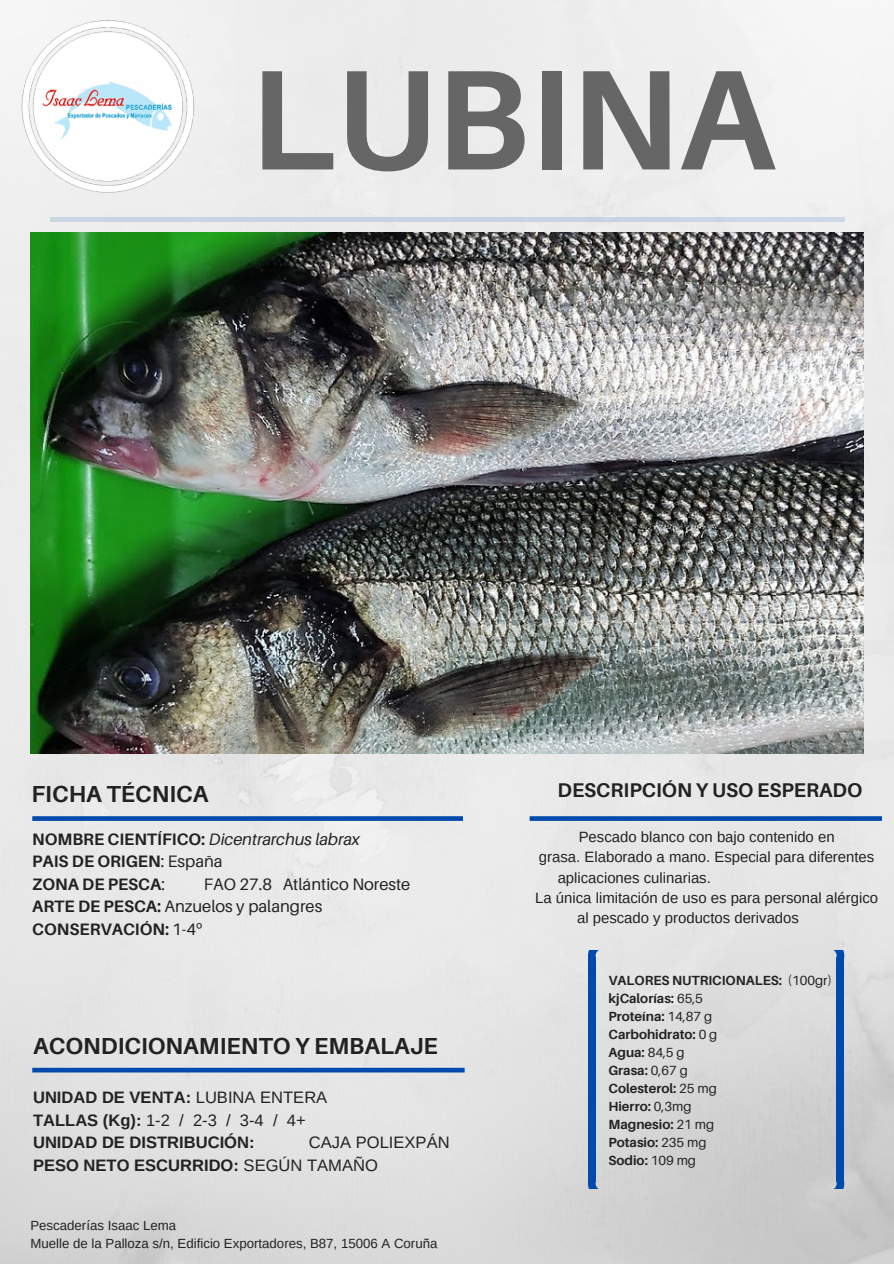
<style>
.page{position:relative;width:894px;height:1264px;background:#fff}
.page>*{position:absolute;margin:0;border:0;box-sizing:border-box;transform-origin:0 0}
.t1{font:700 142.2px "Aileron";color:#666}
.t2{font:700 23.25px "Aileron";color:#222}
.t3{font:700 19.8px "Aileron";color:#222}
.t4{font:700 16.5px "Arimo";color:#222}
.t5{font:16.5px "Aileron";color:#222}
.t6{font:700 16.5px "Aileron";color:#222}
.t7{font:16.5px "Arimo";color:#222}
.t8{font:italic 16.5px "Aileron";color:#222}
.t9{font:14.85px/20.2px "Arimo";color:#222}
.t10{font:700 13.2px "Aileron";color:#222}
.t11{font:13.2px "Arimo";color:#222}
.s1{font-weight:700;font-style:normal}
.s2{font-weight:400}
.s3{font-weight:700}
.s4{font-family:"Noto Sans";font-weight:400}
</style>
<div class="page">
<img style="left:0;top:0;width:893px;height:1263px">
<hr style="left:50px;top:218px;width:794px;height:3px;background:#004aad">
<svg style="left:32px;top:816px;width:431px;height:4px;background:#0c52b0"></svg>
<svg style="left:32px;top:1067px;width:432px;height:5px;background:#2462b5"></svg>
<svg style="left:529px;top:816px;width:352px;height:4px"></svg>
<img style="left:31px;top:232px;width:832px;height:521px">
<svg style="left:827px;top:950px;width:16px;height:7px"></svg>
<svg style="left:588px;top:950px;width:16px;height:7px"></svg>
<div style="left:836px;top:957px;width:7px;height:224px;background:#004aad"></div>
<svg style="left:827px;top:1181px;width:16px;height:7px"></svg>
<div style="left:588px;top:957px;width:7px;height:224px;background:#004aad"></div>
<svg style="left:588px;top:1181px;width:16px;height:7px"></svg>
<img style="left:18px;top:13px;width:178px;height:185px">
<p class="t1" style="left:250px;top:31px;width:526px">LUBINA</p>
<p class="t2" style="left:32px;top:779px;width:178px">FICHA TÉCNICA</p>
<p class="t3" style="left:557px;top:778px;width:306px">DESCRIPCIÓN Y USO ESPERADO</p>
<p class="t8" style="left:32px;top:828px;width:329px"><span class="s1">NOMBRE CIENTÍFICO:</span> Dicentrarchus labrax</p>
<p class="t6" style="left:32px;top:851px;width:192px">PAIS DE ORIGEN<span class="s2">: España</span></p>
<p class="t6" style="left:32px;top:873px;width:134px">ZONA DE PESCA<span class="s2">:</span></p>
<p class="t5" style="left:204px;top:873px;width:208px">FAO 27.8 Atlántico Noreste</p>
<p class="t5" style="left:32px;top:896px;width:291px"><span class="s3">ARTE DE PESCA:</span> Anzuelos y palangres</p>
<p class="t6" style="left:32px;top:918px;width:171px">CONSERVACIÓN: <span class="s2">1-4</span><span class="s4">º</span></p>
<p class="t2" style="left:33px;top:1031px;width:406px">ACONDICIONAMIENTO Y EMBALAJE</p>
<p class="t4" style="left:33px;top:1088px;width:296px">UNIDAD DE VENTA: <span class="s2">LUBINA ENTERA</span></p>
<p class="t7" style="left:33px;top:1110px;width:274px"><span class="s3">TALLAS (Kg):</span> 1-2 / 2-3 / 3-4 / 4+</p>
<p class="t4" style="left:33px;top:1133px;width:223px">UNIDAD DE DISTRIBUCIÓN:</p>
<p class="t7" style="left:309px;top:1133px;width:142px">CAJA POLIEXPÁN</p>
<p class="t4" style="left:33px;top:1155px;width:346px">PESO NETO ESCURRIDO: <span class="s2">SEGÚN TAMAÑO</span></p>
<p class="t11" style="left:30px;top:1218px;width:147px">Pescaderías Isaac Lema</p>
<p class="t11" style="left:30px;top:1236px;width:408px">Muelle de la Palloza s/n, Edificio Exportadores, B87, 15006 A Coruña</p>
<p class="t9" style="left:578px;top:826px;width:257px">Pescado blanco con bajo contenido en</p>
<p class="t9" style="left:539px;top:847px;width:337px">grasa. Elaborado a mano. Especial para diferentes</p>
<p class="t9" style="left:557px;top:867px;width:155px">aplicaciones culinarias.</p>
<p class="t9" style="left:577px;top:887px;width:302px;text-indent:-42px">La única limitación de uso es para personal alérgico al pescado y productos derivados</p>
<p class="t10" style="left:608px;top:971px;width:225px">VALORES NUTRICIONALES: <span class="s2">(100gr)</span></p>
<p class="t10" style="left:608px;top:989px;width:96px">kjCalorías: <span class="s2">65,5</span></p>
<p class="t10" style="left:608px;top:1007px;width:105px">Proteína: <span class="s2">14,87 g</span></p>
<p class="t10" style="left:608px;top:1025px;width:110px">Carbohidrato: <span class="s2">0 g</span></p>
<p class="t10" style="left:608px;top:1043px;width:78px">Agua: <span class="s2">84,5 g</span></p>
<p class="t10" style="left:608px;top:1061px;width:81px">Grasa: <span class="s2">0,67 g</span></p>
<p class="t10" style="left:608px;top:1079px;width:110px">Colesterol: <span class="s2">25 mg</span></p>
<p class="t10" style="left:608px;top:1097px;width:84px">Hierro: <span class="s2">0,3mg</span></p>
<p class="t10" style="left:608px;top:1115px;width:107px">Magnesio: <span class="s2">21 mg</span></p>
<p class="t10" style="left:608px;top:1133px;width:100px">Potasio: <span class="s2">235 mg</span></p>
<p class="t10" style="left:608px;top:1151px;width:89px">Sodio: <span class="s2">109 mg</span></p>
</div>
